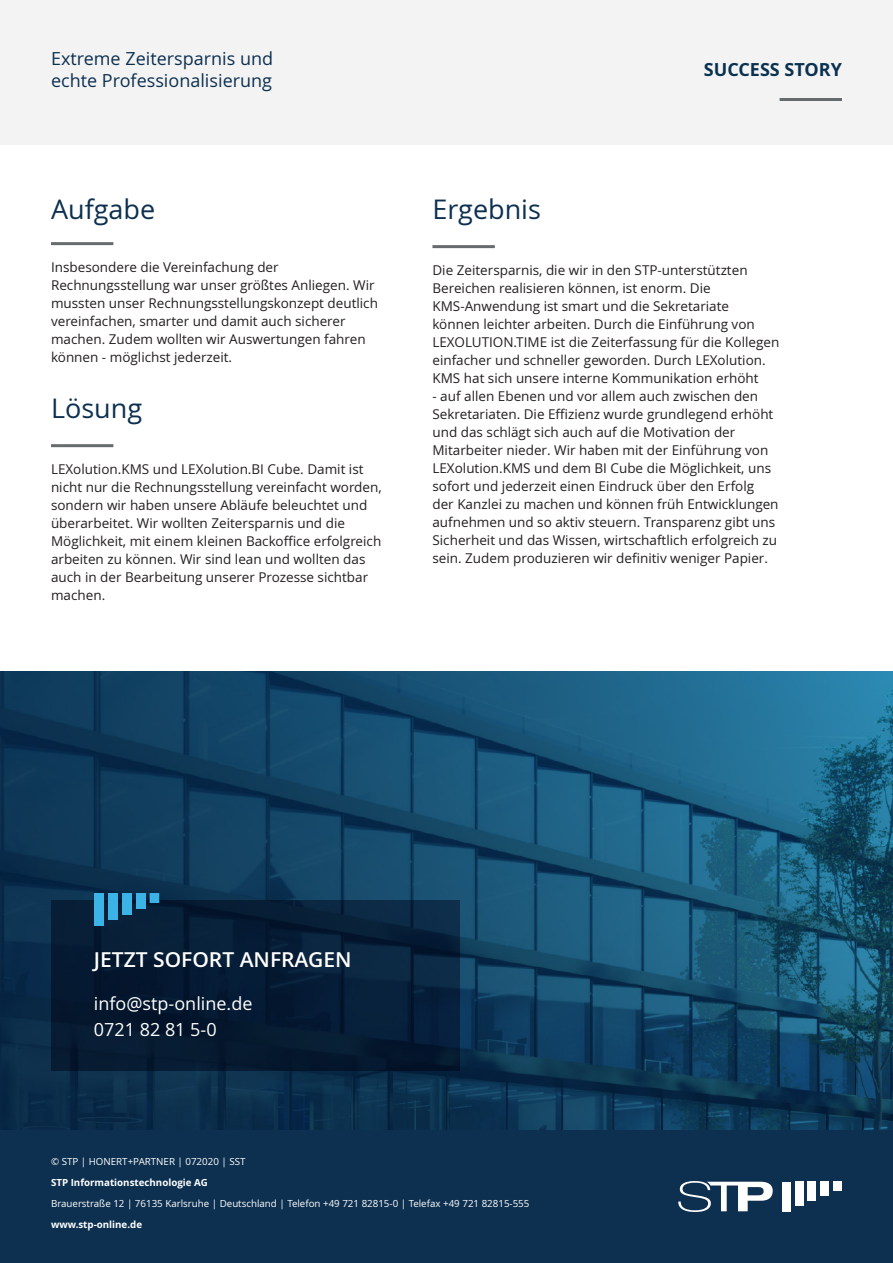
<style>
.page{position:relative;width:893px;height:1263px;background:#fff}
.page>*{position:absolute;margin:0;border:0;box-sizing:border-box;transform-origin:0 0}
.t1{font:27px "Open Sans";color:#0d3050}
.Überschrift_Success{font:600 21px "Open Sans";color:#fff}
.Überschrift_Success-2{font:18px/21.6px "Open Sans";color:#0d3050}
.Überschrift_Success-3{font:18px "Open Sans";color:#fff}
.t2{font:700 18px "Open Sans";color:#0a3250}
.t3{font:13.5px/18px "Open Sans";color:#231f20}
.t4{font:9.75px "Open Sans";color:#fff}
.t5{font:700 9.75px "Open Sans";color:#fff}
</style>
<div class="page">
<div style="left:0;top:0;width:893px;height:145px;background:#f3f3f3"></div>
<hr style="left:51px;top:242px;width:62px;height:3px;background:#666b6e">
<hr style="left:51px;top:444px;width:62px;height:3px;background:#666b6e">
<hr style="left:432px;top:245px;width:63px;height:3px;background:#666b6e">
<hr style="left:780px;top:98px;width:62px;height:3px;background:#666b6e">
<img style="left:0;top:672px;width:893px;height:458px">
<div style="left:0;top:1130px;width:893px;height:133px;background:#0d3050"></div>
<div style="left:782px;top:1182px;width:9px;height:29px;background:#fff"></div>
<div style="left:795px;top:1182px;width:8px;height:24px;background:#fff"></div>
<div style="left:807px;top:1182px;width:9px;height:19px;background:#fff"></div>
<div style="left:820px;top:1182px;width:9px;height:14px;background:#fff"></div>
<div style="left:833px;top:1182px;width:9px;height:9px;background:#fff"></div>
<svg style="left:678px;top:1181px;width:95px;height:31px"></svg>
<svg style="left:51px;top:900px;width:408px;height:171px;fill:#061c33"></svg>
<div style="left:94px;top:893px;width:9px;height:32px;background:#3bb3e6"></div>
<div style="left:108px;top:893px;width:9px;height:27px;background:#3bb3e6"></div>
<div style="left:122px;top:893px;width:9px;height:21px;background:#3bb3e6"></div>
<div style="left:136px;top:893px;width:9px;height:15px;background:#3bb3e6"></div>
<div style="left:150px;top:893px;width:9px;height:10px;background:#3bb3e6"></div>
<p class="Überschrift_Success-2" style="left:51px;top:48px;width:224px">Extreme Zeitersparnis und echte Professionalisierung</p>
<p class="t2" style="left:704px;top:59px;width:140px">SUCCESS STORY</p>
<p class="t1" style="left:51px;top:193px;width:106px">Aufgabe</p>
<p class="t3" style="left:51px;top:258px;width:328px">Insbesondere die Vereinfachung der Rechnungsstellung war unser größtes Anliegen. Wir mussten unser Rechnungsstellungskonzept deutlich vereinfachen, smarter und damit auch sicherer machen. Zudem wollten wir Auswertungen fahren können - möglichst jederzeit.</p>
<p class="t1" style="left:51px;top:392px;width:93px">Lösung</p>
<p class="t3" style="left:51px;top:460px;width:332px">LEXolution.KMS und LEXolution.BI Cube. Damit ist nicht nur die Rechnungsstellung vereinfacht worden, sondern wir haben unsere Abläufe beleuchtet und überarbeitet. Wir wollten Zeitersparnis und die Möglichkeit, mit einem kleinen Backoffice erfolgreich arbeiten zu können. Wir sind lean und wollten das auch in der Bearbeitung unserer Prozesse sichtbar machen.</p>
<p class="t1" style="left:432px;top:193px;width:110px">Ergebnis</p>
<p class="t3" style="left:432px;top:261px;width:348px">Die Zeitersparnis, die wir in den STP-unterstützten Bereichen realisieren können, ist enorm. Die KMS-Anwendung ist smart und die Sekretariate können leichter arbeiten. Durch die Einführung von LEXOLUTION.TIME ist die Zeiterfassung für die Kollegen einfacher und schneller geworden. Durch LEXolution.<br>KMS hat sich unsere interne Kommunikation erhöht</p>
<p class="t3" style="left:432px;top:387px;width:348px">- auf allen Ebenen und vor allem auch zwischen den Sekretariaten. Die Effizienz wurde grundlegend erhöht und das schlägt sich auch auf die Motivation der Mitarbeiter nieder. Wir haben mit der Einführung von LEXolution.KMS und dem BI Cube die Möglichkeit, uns sofort und jederzeit einen Eindruck über den Erfolg der Kanzlei zu machen und können früh Entwicklungen aufnehmen und so aktiv steuern. Transparenz gibt uns Sicherheit und das Wissen, wirtschaftlich erfolgreich zu sein. Zudem produzieren wir definitiv weniger Papier.</p>
<p class="Überschrift_Success" style="left:94px;top:947px;width:259px">JETZT SOFORT ANFRAGEN</p>
<p class="Überschrift_Success-3" style="left:94px;top:993px;width:160px">info@stp-online.de</p>
<p class="Überschrift_Success-3" style="left:94px;top:1019px;width:124px">0721 82 81 5-0</p>
<p class="t4" style="left:51px;top:1156px;width:196px">© STP | HONERT+PARTNER | 072020 | SST</p>
<p class="t5" style="left:51px;top:1177px;width:158px">STP Informationstechnologie AG</p>
<p class="t4" style="left:51px;top:1198px;width:480px">Brauerstraße 12 | 76135 Karlsruhe | Deutschland | Telefon +49 721 82815-0 | Telefax +49 721 82815-555</p>
<p class="t5" style="left:51px;top:1219px;width:93px">www.stp-online.de</p>
</div>
